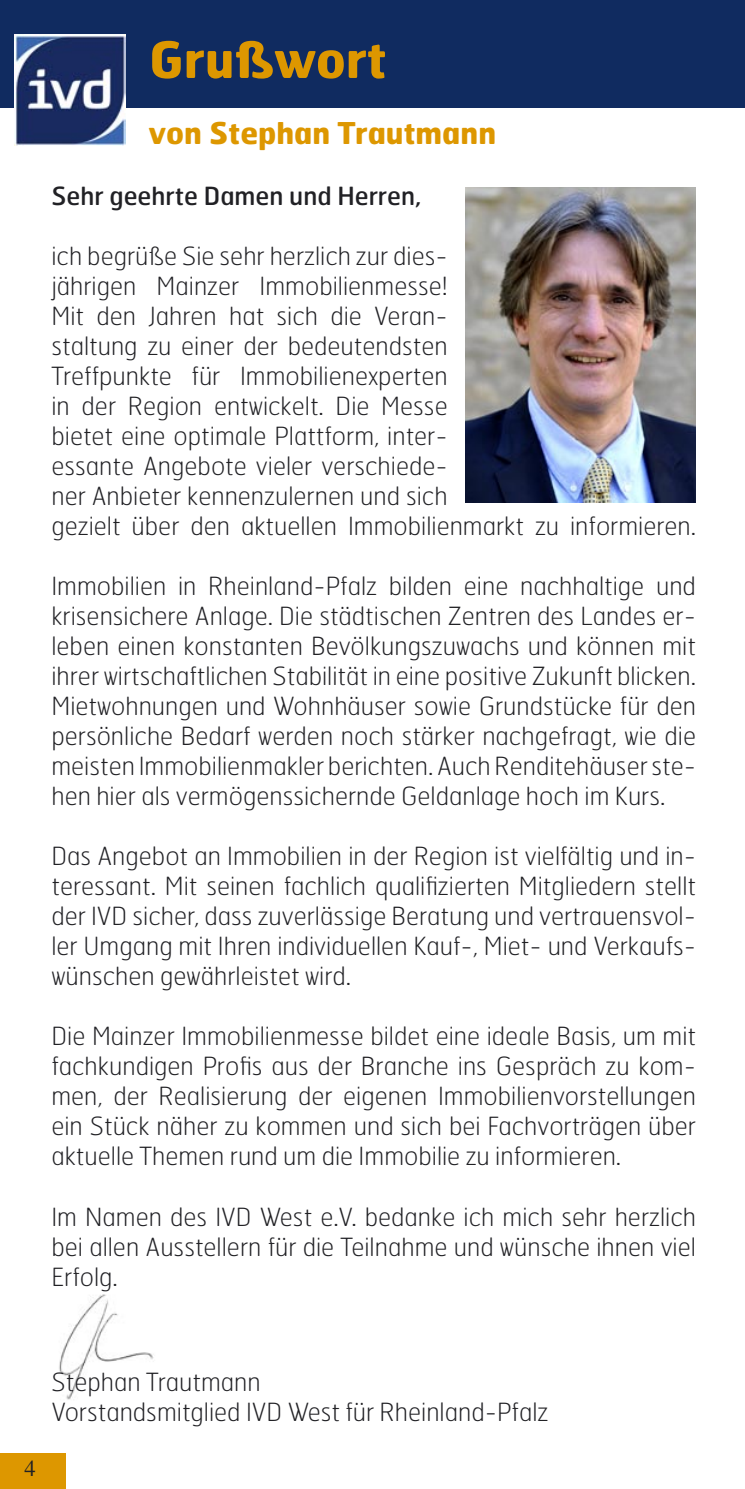
<style>
.page{position:relative;width:745px;height:1489px;background:#fff}
.page>*{position:absolute;margin:0;border:0;box-sizing:border-box;transform-origin:0 0}
.t1{font:700 50px "Hermes";color:#dd9700}
.t2{font:700 30px "Hermes";color:#dd9700}
.t3{font:100 25px/30px "Hermes";color:#212125;text-align:justify}
.t4{font:25px "Hermes";color:#212125}
.t5{font:22.5px "Times";color:#212125}
</style>
<div class="page">
<img style="left:59px;top:1294px;width:95px;height:106px">
<div style="left:0;top:0;width:744px;height:108px;background:#102b60"></div>
<img style="left:14px;top:35px;width:111px;height:111px">
<div style="left:0;top:1453px;width:66px;height:35px;background:#dd9700"></div>
<img style="left:465px;top:187px;width:229px;height:315px">
<p class="t1" style="left:149px;top:27px;width:239px">Grußwort</p>
<p class="t2" style="left:149px;top:113px;width:348px">von Stephan Trautmann</p>
<p class="t4" style="left:51px;top:180px;width:371px">Sehr geehrte Damen und Herren,</p>
<p class="t3" style="left:51px;top:240px;width:397px">ich begrüße Sie sehr herzlich zur dies&shy;jährigen Mainzer Immobilienmesse!<br>Mit den Jahren hat sich die Veran&shy;staltung zu einer der bedeutendsten Treffpunkte für Immobilienexperten in der Region entwickelt. Die Messe bietet eine optimale Plattform, inter&shy;essante Angebote vieler verschiede&shy;ner Anbieter kennenzulernen und sich</p>
<p class="t3" style="left:51px;top:510px;width:645px">gezielt über den aktuellen Immobilienmarkt zu informieren.</p>
<p class="t3" style="left:51px;top:570px;width:645px">Immobilien in Rheinland-Pfalz bilden eine nachhaltige und krisensichere Anlage. Die städtischen Zentren des Landes er&shy;leben einen konstanten Bevölkungszuwachs und können mit ihrer wirtschaftlichen Stabilität in eine positive Zukunft blicken.<br>Mietwohnungen und Wohnhäuser sowie Grundstücke für den persönliche Bedarf werden noch stärker nachgefragt, wie die meisten Immobilienmakler berichten. Auch Renditehäuser ste&shy;hen hier als vermögenssichernde Geldanlage hoch im Kurs.</p>
<p class="t3" style="left:51px;top:840px;width:645px">Das Angebot an Immobilien in der Region ist vielfältig und in&shy;teressant. Mit seinen fachlich qualifizierten Mitgliedern stellt der IVD sicher, dass zuverlässige Beratung und vertrauensvol&shy;ler Umgang mit Ihren individuellen Kauf-, Miet- und Verkaufs&shy;wünschen gewährleistet wird.</p>
<p class="t3" style="left:51px;top:1020px;width:645px">Die Mainzer Immobilienmesse bildet eine ideale Basis, um mit fachkundigen Profis aus der Branche ins Gespräch zu kom&shy;men, der Realisierung der eigenen Immobilienvorstellungen ein Stück näher zu kommen und sich bei Fachvorträgen über aktuelle Themen rund um die Immobilie zu informieren.</p>
<p class="t3" style="left:51px;top:1200px;width:645px">Im Namen des IVD West e.V. bedanke ich mich sehr herzlich bei allen Ausstellern für die Teilnahme und wünsche ihnen viel Erfolg.</p>
<p class="t5" style="left:25px;top:1447px;width:13px">4</p>
<p class="t3" style="left:51px;top:1365px;width:211px">Stephan Trautmann</p>
<p class="t3" style="left:51px;top:1395px;width:498px">Vorstandsmitglied IVD West für Rheinland-Pfalz</p>
</div>
